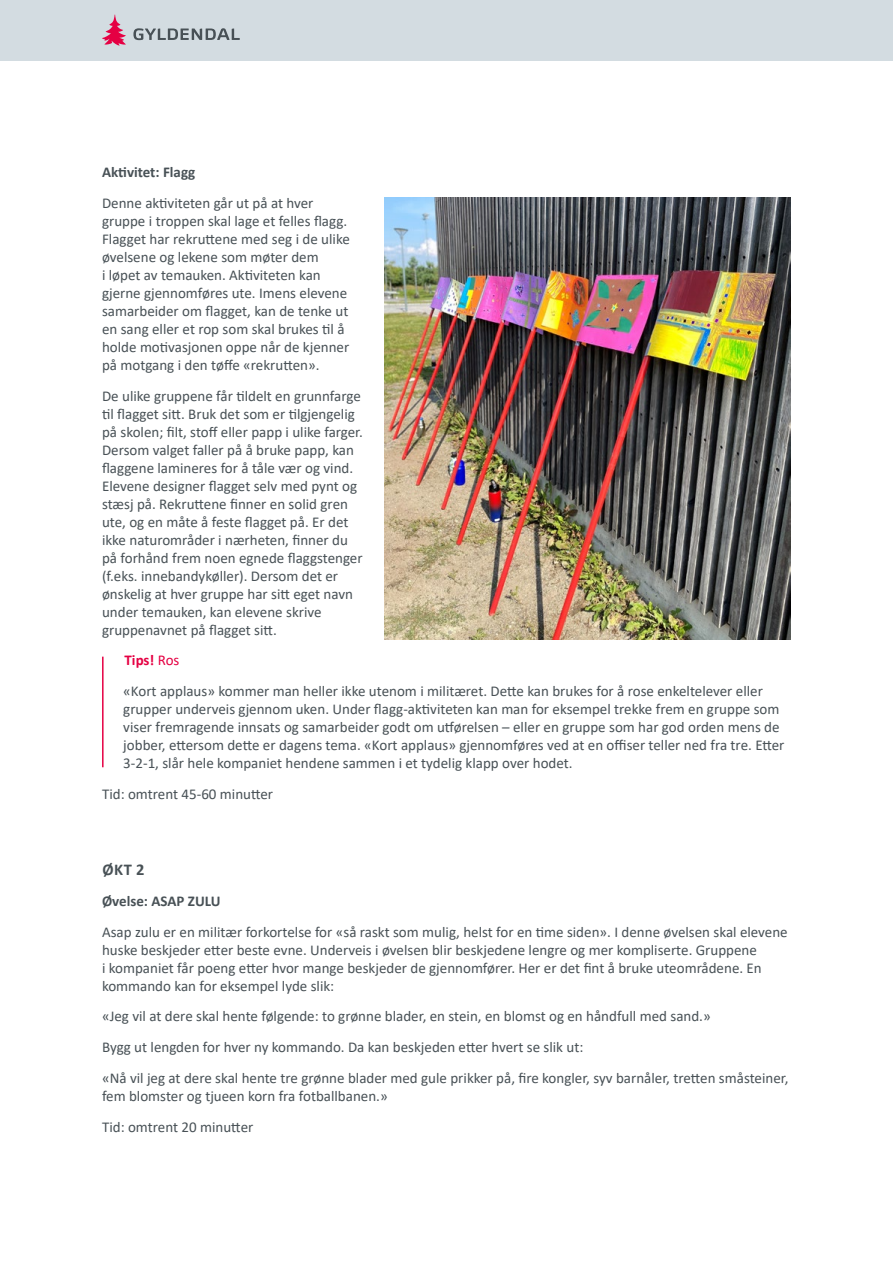
<style>
.page{position:relative;width:893px;height:1263px;background:#fff}
.page>*{position:absolute;margin:0;border:0;box-sizing:border-box;transform-origin:0 0}
.t1{font:700 16.5px "Calibri";color:#485156}
.t2{font:15px/18px "Calibri";color:#485156}
.t3{font:700 15px "Calibri";color:#485156}
.s1{font-weight:700;color:#e50043}
.s2{color:#e50043}
</style>
<div class="page">
<div style="left:0;top:0;width:893px;height:60px;background:#d3dce1"></div>
<svg style="left:102px;top:15px;width:24px;height:31px"></svg>
<svg style="left:133px;top:28px;width:107px;height:12px"></svg>
<hr style="left:102px;top:657px;width:2px;height:110px;background:#e50043">
<img style="left:384px;top:197px;width:407px;height:442px">
<p class="t3" style="left:102px;top:161px;width:95px">Aktivitet: Flagg</p>
<p class="t2" style="left:102px;top:193px;width:249px">Denne aktiviteten går ut på at hver gruppe i troppen skal lage et felles flagg.<br>Flagget har rekruttene med seg i de ulike øvelsene og lekene som møter dem<br>i løpet av temauken. Aktiviteten kan gjerne gjennomføres ute. Imens elevene samarbeider om flagget, kan de tenke ut en sang eller et rop som skal brukes til å holde motivasjonen oppe når de kjenner på motgang i den tøffe «rekrutten».</p>
<p class="t2" style="left:102px;top:386px;width:262px">De ulike gruppene får tildelt en grunnfarge til flagget sitt. Bruk det som er tilgjengelig på skolen; filt, stoff eller papp i ulike farger.<br>Dersom valget faller på å bruke papp, kan flaggene lamineres for å tåle vær og vind.<br>Elevene designer flagget selv med pynt og stæsj på. Rekruttene finner en solid gren ute, og en måte å feste flagget på. Er det ikke naturområder i nærheten, finner du på forhånd frem noen egnede flaggstenger (f.eks. innebandykøller). Dersom det er ønskelig at hver gruppe har sitt eget navn under temauken, kan elevene skrive gruppenavnet på flagget sitt.</p>
<p class="t2" style="left:123px;top:645px;width:641px;line-height:30.8px"><span class="s1">Tips!</span> <span class="s2">Ros<br></span>«Kort applaus» kommer man heller ikke utenom i militæret. Dette kan brukes for å rose enkeltelever eller</p>
<p class="t2" style="left:123px;top:700px;width:663px">grupper underveis gjennom uken. Under flagg-aktiviteten kan man for eksempel trekke frem en gruppe som viser fremragende innsats og samarbeider godt om utførelsen – eller en gruppe som har god orden mens de jobber, ettersom dette er dagens tema. «Kort applaus» gjennomføres ved at en offiser teller ned fra tre. Etter 3-2-1, slår hele kompaniet hendene sammen i et tydelig klapp over hodet.</p>
<p class="t2" style="left:102px;top:784px;width:173px">Tid: omtrent 45-60 minutter</p>
<p class="t1" style="left:102px;top:858px;width:44px">ØKT 2</p>
<p class="t3" style="left:102px;top:890px;width:120px">Øvelse: ASAP ZULU</p>
<p class="t2" style="left:102px;top:922px;width:687px">Asap zulu er en militær forkortelse for «så raskt som mulig, helst for en time siden». I denne øvelsen skal elevene huske beskjeder etter beste evne. Underveis i øvelsen blir beskjedene lengre og mer kompliserte. Gruppene<br>i kompaniet får poeng etter hvor mange beskjeder de gjennomfører. Her er det fint å bruke uteområdene. En kommando kan for eksempel lyde slik:</p>
<p class="t2" style="left:102px;top:1000px;width:688px;line-height:30.8px">«Jeg vil at dere skal hente følgende: to grønne blader, en stein, en blomst og en håndfull med sand.»<br>Bygg ut lengden for hver ny kommando. Da kan beskjeden etter hvert se slik ut:<br>«Nå vil jeg at dere skal hente tre grønne blader med gule prikker på, fire kongler, syv barnåler, tretten småsteiner,</p>
<p class="t2" style="left:102px;top:1080px;width:287px;line-height:30.8px">fem blomster og tjueen korn fra fotballbanen.»<br>Tid: omtrent 20 minutter</p>
</div>
